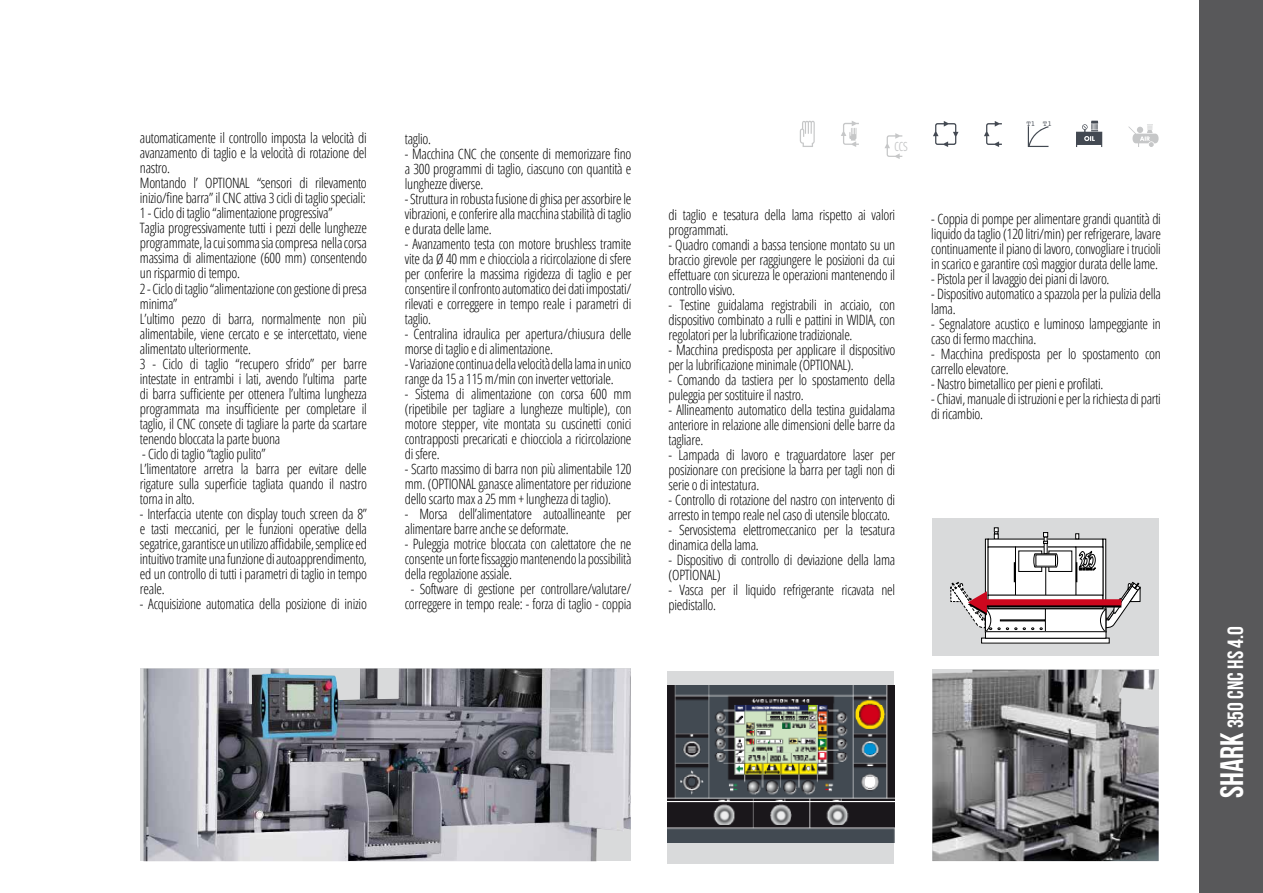
<style>
.page{position:relative;width:1263px;height:893px;background:#fff}
.page>*{position:absolute;margin:0;border:0;box-sizing:border-box;transform-origin:0 0}
.t1{font:22.05px "Bebas Neue";color:#fff}
.t2{font:300 condensed 14.25px/15px "Open Sans";letter-spacing:-.02em;color:#000}
.t3{font:300 condensed 12px "Futura Std";color:#c6c7c8}
.t4{font:7.5px "Courier";color:#434952}
.s1{font-size:32.4px}
</style>
<div class="page">
<div style="left:1200px;top:0;width:63px;height:893px;background:#58585a"></div>
<img style="left:144px;top:669px;width:487px;height:192px">
<img style="left:932px;top:670px;width:226px;height:191px">
<div style="left:932px;top:518px;width:226px;height:137px;background:#d9dadb"></div>
<div style="left:668px;top:672px;width:226px;height:192px;background:#d9dadb"></div>
<img style="left:668px;top:685px;width:226px;height:158px">
<svg style="left:800px;top:121px;width:15px;height:26px"></svg>
<svg style="left:1076px;top:121px;width:26px;height:26px"></svg>
<svg style="left:933px;top:121px;width:25px;height:26px"></svg>
<svg style="left:841px;top:121px;width:18px;height:26px"></svg>
<svg style="left:984px;top:121px;width:18px;height:26px"></svg>
<svg style="left:1128px;top:124px;width:31px;height:23px"></svg>
<svg style="left:1028px;top:126px;width:20px;height:21px"></svg>
<div style="left:981px;top:638px;width:128px;height:5px;background:#fff"></div>
<div style="left:981px;top:638px;width:128px;height:5px;border:1px solid #000"></div>
<div style="left:985px;top:632px;width:121px;height:6px;background:#fff"></div>
<svg style="left:950px;top:527px;width:191px;height:106px"></svg>
<svg style="left:885px;top:133px;width:17px;height:26px"></svg>
<p class="t2" style="left:140px;top:130px;width:229px">automaticamente il controllo imposta la velocità di avanzamento di taglio e la velocità di rotazione del nastro.<br>Montando l’ OPTIONAL “sensori di rilevamento inizio/fine barra” il CNC attiva 3 cicli di taglio speciali:<br>1 - Ciclo di taglio “alimentazione progressiva”<br>Taglia progressivamente tutti i pezzi delle lunghezze programmate, la cui somma sia compresa nella corsa massima di alimentazione (600 mm) consentendo un risparmio di tempo.<br>2 - Ciclo di taglio “alimentazione con gestione di presa minima”<br>L’ultimo pezzo di barra, normalmente non più alimentabile, viene cercato e se intercettato, viene alimentato ulteriormente.<br>3 - Ciclo di taglio “recupero sfrido” per barre intestate in entrambi i lati, avendo l’ultima parte di barra sufficiente per ottenera l’ultima lunghezza programmata ma insufficiente per completare il taglio, il CNC consete di tagliare la parte da scartare tenendo bloccata la parte buona</p>
<p class="t2" style="left:140px;top:445px;width:229px">- Ciclo di taglio “taglio pulito”<br>L’limentatore arretra la barra per evitare delle rigature sulla superficie tagliata quando il nastro torna in alto.</p>
<p class="t2" style="left:140px;top:505px;width:229px;text-align:justify">- Interfaccia utente con display touch screen da 8” e tasti meccanici, per le funzioni operative della segatrice, garantisce un utilizzo affidabile, semplice ed intuitivo tramite una funzione di autoapprendimento, ed un controllo di tutti i parametri di taglio in tempo reale.</p>
<p class="t2" style="left:140px;top:595px;width:228px">- Acquisizione automatica della posizione di inizio</p>
<p class="t2" style="left:405px;top:130px;width:28px">taglio.</p>
<p class="t2" style="left:405px;top:145px;width:228px;text-align:justify">- Macchina CNC che consente di memorizzare fino a 300 programmi di taglio, ciascuno con quantità e lunghezze diverse.</p>
<p class="t2" style="left:405px;top:190px;width:228px;text-align:justify">- Struttura in robusta fusione di ghisa per assorbire le vibrazioni, e conferire alla macchina stabilità di taglio e durata delle lame.</p>
<p class="t2" style="left:405px;top:235px;width:228px;text-align:justify">- Avanzamento testa con motore brushless tramite vite da Ø 40 mm e chiocciola a ricircolazione di sfere per conferire la massima rigidezza di taglio e per consentire il confronto automatico dei dati impostati/ rilevati e correggere in tempo reale i parametri di taglio.</p>
<p class="t2" style="left:405px;top:326px;width:228px">- Centralina idraulica per apertura/chiusura delle morse di taglio e di alimentazione.</p>
<p class="t2" style="left:405px;top:356px;width:228px">- Variazione continua della velocità della lama in unico range da 15 a 115 m/min con inverter vettoriale.</p>
<p class="t2" style="left:405px;top:386px;width:228px;text-align:justify">- Sistema di alimentazione con corsa 600 mm (ripetibile per tagliare a lunghezze multiple), con motore stepper, vite montata su cuscinetti conici contrapposti precaricati e chiocciola a ricircolazione di sfere.</p>
<p class="t2" style="left:405px;top:461px;width:228px;text-align:justify">- Scarto massimo di barra non più alimentabile 120 mm. (OPTIONAL ganasce alimentatore per riduzione dello scarto max a 25 mm + lunghezza di taglio).</p>
<p class="t2" style="left:405px;top:506px;width:228px">- Morsa dell’alimentatore autoallineante per alimentare barre anche se deformate.</p>
<p class="t2" style="left:405px;top:536px;width:228px;text-align:justify">- Puleggia motrice bloccata con calettatore che ne consente un forte fissaggio mantenendo la possibilità della regolazione assiale.</p>
<p class="t2" style="left:405px;top:581px;width:228px;text-align:center">- Software di gestione per controllare/valutare/ correggere in tempo reale: - forza di taglio - coppia</p>
<p class="t3" style="left:894px;top:139px;width:15px">CCS</p>
<p class="t2" style="left:669px;top:206px;width:228px">di taglio e tesatura della lama rispetto ai valori programmati.</p>
<p class="t2" style="left:669px;top:236px;width:228px;text-align:justify">- Quadro comandi a bassa tensione montato su un braccio girevole per raggiungere le posizioni da cui effettuare con sicurezza le operazioni mantenendo il controllo visivo.</p>
<p class="t2" style="left:669px;top:296px;width:228px;text-align:justify">- Testine guidalama registrabili in acciaio, con dispositivo combinato a rulli e pattini in WIDIA, con regolatori per la lubrificazione tradizionale.</p>
<p class="t2" style="left:669px;top:341px;width:228px">- Macchina predisposta per applicare il dispositivo per la lubrificazione minimale (OPTIONAL).</p>
<p class="t2" style="left:669px;top:371px;width:228px">- Comando da tastiera per lo spostamento della puleggia per sostituire il nastro.</p>
<p class="t2" style="left:669px;top:402px;width:228px;text-align:justify">- Allineamento automatico della testina guidalama anteriore in relazione alle dimensioni delle barre da tagliare.</p>
<p class="t2" style="left:669px;top:447px;width:228px;text-align:justify">- Lampada di lavoro e traguardatore laser per posizionare con precisione la barra per tagli non di serie o di intestatura.</p>
<p class="t2" style="left:669px;top:492px;width:228px">- Controllo di rotazione del nastro con intervento di arresto in tempo reale nel caso di utensile bloccato.</p>
<p class="t2" style="left:669px;top:522px;width:228px">- Servosistema elettromeccanico per la tesatura dinamica della lama.</p>
<p class="t2" style="left:669px;top:552px;width:228px">- Dispositivo di controllo di deviazione della lama (OPTIONAL)</p>
<p class="t2" style="left:669px;top:582px;width:228px">- Vasca per il liquido refrigerante ricavata nel piedistallo.</p>
<p class="t4" style="left:1026px;top:119px;width:27px">T1 T1</p>
<p class="t2" style="left:931px;top:211px;width:231px;text-align:justify">- Coppia di pompe per alimentare grandi quantità di liquido da taglio (120 litri/min) per refrigerare, lavare continuamente il piano di lavoro, convogliare i trucioli in scarico e garantire così maggior durata delle lame.</p>
<p class="t2" style="left:931px;top:271px;width:180px">- Pistola per il lavaggio dei piani di lavoro.</p>
<p class="t2" style="left:931px;top:286px;width:231px">- Dispositivo automatico a spazzola per la pulizia della lama.</p>
<p class="t2" style="left:931px;top:316px;width:231px">- Segnalatore acustico e luminoso lampeggiante in caso di fermo macchina.</p>
<p class="t2" style="left:931px;top:346px;width:231px">- Macchina predisposta per lo spostamento con carrello elevatore.</p>
<p class="t2" style="left:931px;top:376px;width:174px">- Nastro bimetallico per pieni e profilati.</p>
<p class="t2" style="left:931px;top:391px;width:231px">- Chiavi, manuale di istruzioni e per la richiesta di parti di ricambio.</p>
<h1 class="t1" style="left:1223px;top:798px;width:173px;rotate:-90deg"><span class="s1">shark</span> 350 Cnc hs 4.0</h1>
</div>
